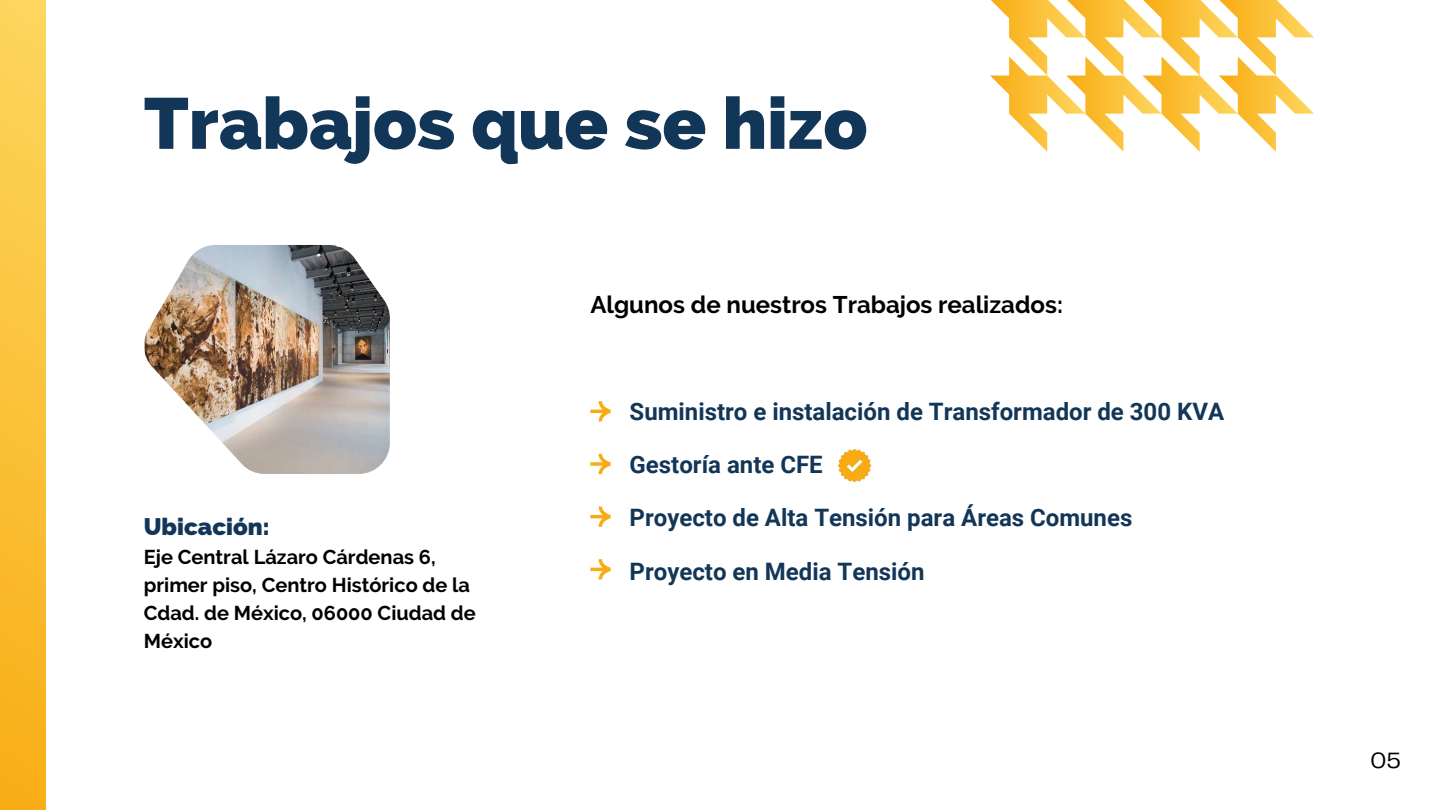
<style>
.page{position:relative;width:1440px;height:810px;background:#fff}
.page>*{position:absolute;margin:0;border:0;box-sizing:border-box;transform-origin:0 0}
.t1{font:800 72px "Raleway";color:#123657}
.t2{font:700 24px "Roboto";color:#123657}
.t3{font:700 24px "Raleway";color:#000}
.t4{font:800 24px "Raleway";color:#123657}
.t5{font:23px "Telegraf";color:#000}
.t6{font:700 20px/27.8px "Raleway";color:#000}
</style>
<div class="page">
<div style="left:0;top:0;width:46px;height:810px;background:linear-gradient(to bottom,#fdd65e,#f8ad16)"></div>
<svg style="left:590px;top:401px;width:21px;height:20px"></svg>
<svg style="left:590px;top:454px;width:21px;height:20px"></svg>
<svg style="left:590px;top:507px;width:21px;height:20px"></svg>
<svg style="left:590px;top:559px;width:21px;height:20px"></svg>
<svg style="left:990px;top:0;width:324px;height:152px"></svg>
<img style="left:144px;top:245px;width:246px;height:229px">
<img style="left:838px;top:449px;width:33px;height:33px">
<h1 class="t1" style="left:144px;top:81px;width:725px">Trabajos que se hizo</h1>
<p class="t4" style="left:144px;top:513px;width:127px">Ubicación:</p>
<p class="t6" style="left:144px;top:543px;width:333px">Eje Central Lázaro Cárdenas 6, primer piso, Centro Histórico de la<br>Cdad. de México, 06000 Ciudad de<br>México</p>
<p class="t3" style="left:590px;top:290px;width:474px">Algunos de nuestros Trabajos realizados:</p>
<p class="t2" style="left:630px;top:398px;width:596px">Suministro e instalación de Transformador de 300 KVA</p>
<p class="t2" style="left:630px;top:451px;width:195px">Gestoría ante CFE</p>
<p class="t2" style="left:630px;top:504px;width:504px">Proyecto de Alta Tensión para Áreas Comunes</p>
<p class="t2" style="left:630px;top:557px;width:296px">Proyecto en Media Tensión</p>
<p class="t5" style="left:1371px;top:751px;width:32px">05</p>
</div>
